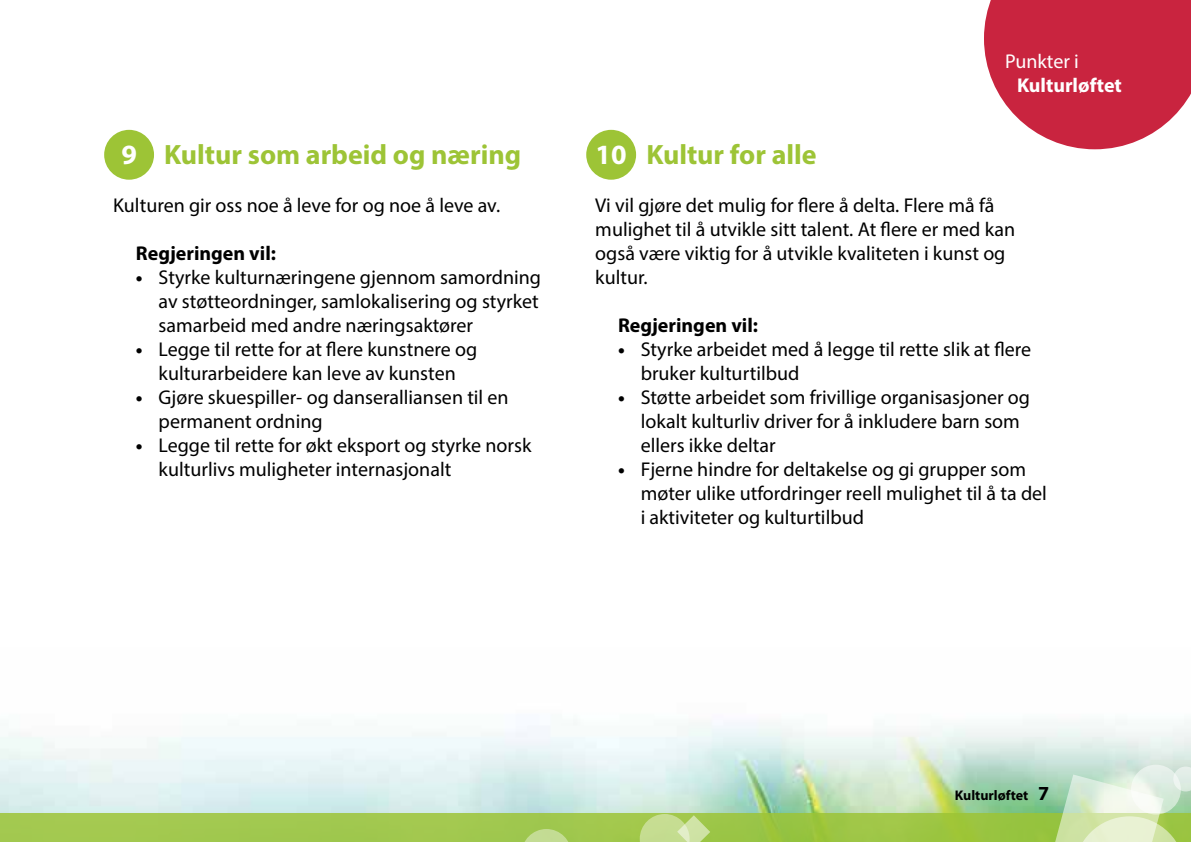
<style>
.page{position:relative;width:1191px;height:842px;background:#fff}
.page>*{position:absolute;margin:0;border:0;box-sizing:border-box;transform-origin:0 0}
.t1{font:700 28px "Myriad Pro";color:#9dc436}
.t2{font:20px/24px "Myriad Pro";color:#000}
.t3{font:700 20px "Myriad Pro";color:#000}
.t4{font:700 20px "Myriad Pro";color:#fff}
.t5{font:20px "Myriad Pro";color:#fff}
.t6{font:700 14px "Myriad";color:#000}
.s1{color:#fff}
.s2{font-weight:700}
.s3{font-size:20px}
</style>
<div class="page">
<img style="left:0;top:722px;width:1191px;height:92px">
<svg style="left:0;top:814px;width:1049px;height:28px;background:#9fc74a"></svg>
<svg style="left:521px;top:829px;width:50px;height:13px"></svg>
<svg style="left:1049px;top:766px;width:142px;height:76px;background:#cfe5bf"></svg>
<svg style="left:639px;top:814px;width:71px;height:28px;background:#c0d987"></svg>
<svg style="left:984px;top:0;width:207px;height:149px;background:#d04159"></svg>
<div style="left:104px;top:130px;width:50px;height:50px;background:#9dc436;border-radius:50%"></div>
<div style="left:586px;top:130px;width:50px;height:50px;background:#9dc436;border-radius:50%"></div>
<h1 class="t1" style="left:121px;top:136px;width:401px"><span class="s1">9</span> Kultur som arbeid og næring</h1>
<p class="t2" style="left:113px;top:193px;width:388px">Kulturen gir oss noe å leve for og noe å leve av.</p>
<p class="t3" style="left:136px;top:240px;width:142px">Regjeringen vil:</p>
<p class="t2" style="left:159px;top:265px;width:384px;text-align:justify;text-indent:-23px"><span class="s2">•</span> Styrke kulturnæringene gjennom samordning av støtteordninger, samlokalisering og styrket samarbeid med andre næringsaktører</p>
<p class="t2" style="left:136px;top:337px;width:343px;text-align:center"><span class="s2">•</span> Legge til rette for at flere kunstnere og kulturarbeidere kan leve av kunsten</p>
<p class="t2" style="left:159px;top:385px;width:351px;text-indent:-23px"><span class="s2">•</span> Gjøre skuespiller- og danseralliansen til en permanent ordning</p>
<p class="t2" style="left:159px;top:433px;width:374px;text-indent:-23px"><span class="s2">•</span> Legge til rette for økt eksport og styrke norsk kulturlivs muligheter internasjonalt</p>
<p class="t5" style="left:1005px;top:49px;width:75px">Punkter i</p>
<p class="t4" style="left:1017px;top:72px;width:106px">Kulturløftet</p>
<h1 class="t1" style="left:595px;top:136px;width:222px"><span class="s1">10</span> Kultur for alle</h1>
<p class="t2" style="left:595px;top:193px;width:421px">Vi vil gjøre det mulig for flere å delta. Flere må få mulighet til å utvikle sitt talent. At flere er med kan også være viktig for å utvikle kvaliteten i kunst og kultur.</p>
<p class="t3" style="left:618px;top:312px;width:142px">Regjeringen vil:</p>
<p class="t2" style="left:640px;top:337px;width:392px;text-indent:-23px"><span class="s2">•</span> Styrke arbeidet med å legge til rette slik at flere bruker kulturtilbud</p>
<p class="t2" style="left:640px;top:385px;width:391px;text-indent:-23px"><span class="s2">•</span> Støtte arbeidet som frivillige organisasjoner og lokalt kulturliv driver for å inkludere barn som ellers ikke deltar</p>
<p class="t2" style="left:640px;top:457px;width:408px;text-indent:-23px"><span class="s2">•</span> Fjerne hindre for deltakelse og gi grupper som møter ulike utfordringer reell mulighet til å ta del i aktiviteter og kulturtilbud</p>
<p class="t6" style="left:955px;top:788px;width:96px">Kulturløftet <span class="s3">7</span></p>
</div>
